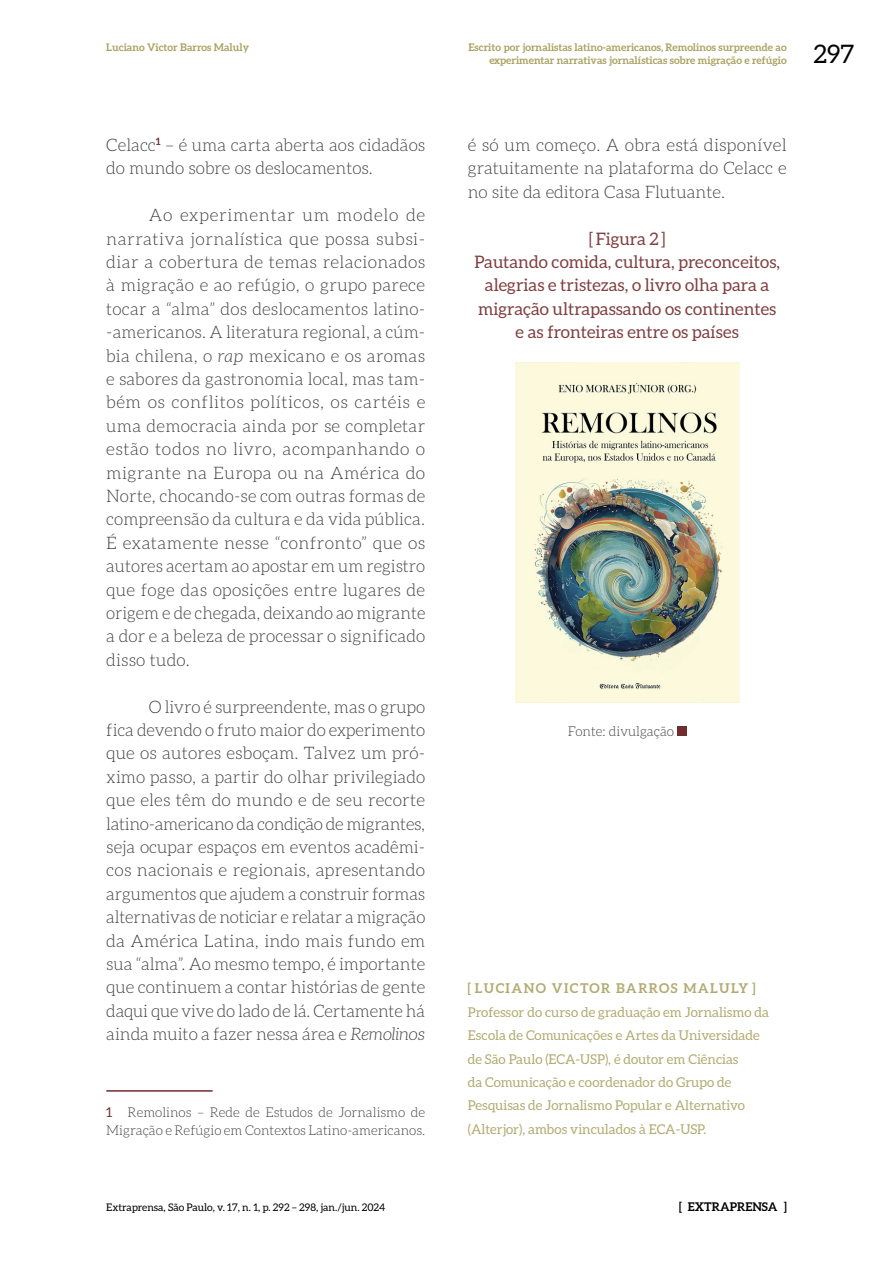
<style>
.page{position:relative;width:893px;height:1263px;background:#fff}
.page>*{position:absolute;margin:0;border:0;box-sizing:border-box;transform-origin:0 0}
.t1{font:25.5px "Aleo";color:#000}
.t2{font:300 17.25px/23.4px "Aleo";color:#414042;text-align:justify}
.t3{font:17.25px/23.4px "Aleo";color:#804142;text-align:center}
.t4{font:13.5px/23.4px "Aleo";color:#b3ab72}
.t5{font:300 13.5px/18px "Aleo";color:#414042}
.t6{font:700 13.5px "Aleo";letter-spacing:.1em;color:#b3ab72}
.t7{font:700 12px "Aleo";color:#000}
.t8{font:700 10.5px/12.6px "Aleo";color:#aaa262;text-align:right}
.t9{font:10.5px "Aleo";color:#000}
.s1{font-style:italic}
.s2{font-weight:400;color:#722c2d}
</style>
<div class="page">
<hr style="left:106px;top:1090px;width:107px;height:2px;background:#722c2d">
<img style="left:515px;top:362px;width:224px;height:340px">
<div style="left:677px;top:727px;width:9px;height:9px;background:#722c2d"></div>
<p class="t8" style="left:106px;top:41px;width:144px">Luciano Victor Barros Maluly</p>
<p class="t8" style="left:468px;top:41px;width:320px">Escrito por jornalistas latino-americanos, Remolinos surpreende ao experimentar narrativas jornalísticas sobre migração e refúgio</p>
<h1 class="t1" style="left:813px;top:40px;width:42px">297</h1>
<p class="t2" style="left:106px;top:133px;width:320px">Celacc<sup>1</sup> – é uma carta aberta aos cidadãos do mundo sobre os deslocamentos.</p>
<p class="t2" style="left:106px;top:203px;width:321px;text-indent:43px">Ao experimentar um modelo de narrativa jornalística que possa subsi&shy;diar a cobertura de temas relacionados à migração e ao refúgio, o grupo parece tocar a “alma” dos deslocamentos latino--americanos. A literatura regional, a cúm&shy;bia chilena, o <span class="s1">rap</span> mexicano e os aromas e sabores da gastronomia local, mas tam&shy;bém os conflitos políticos, os cartéis e uma democracia ainda por se completar estão todos no livro, acompanhando o migrante na Europa ou na América do Norte, chocando-se com outras formas de compreensão da cultura e da vida pública.<br>É exatamente nesse “confronto” que os autores acertam ao apostar em um registro que foge das oposições entre lugares de origem e de chegada, deixando ao migrante a dor e a beleza de processar o significado disso tudo.</p>
<p class="t2" style="left:106px;top:695px;width:321px;text-indent:43px">O livro é surpreendente, mas o grupo fica devendo o fruto maior do experimento que os autores esboçam. Talvez um pró&shy;ximo passo, a partir do olhar privilegiado que eles têm do mundo e de seu recorte latino-americano da condição de migrantes, seja ocupar espaços em eventos acadêmi&shy;cos nacionais e regionais, apresentando argumentos que ajudem a construir formas alternativas de noticiar e relatar a migração da América Latina, indo mais fundo em sua “alma”. Ao mesmo tempo, é importante que continuem a contar histórias de gente daqui que vive do lado de lá. Certamente há ainda muito a fazer nessa área e <span class="s1">Remolinos</span></p>
<p class="t5" style="left:106px;top:1103px;width:320px"><span class="s2">1</span> Remolinos – Rede de Estudos de Jornalismo de<br>Migração e Refúgio em Contextos Latino-americanos.</p>
<p class="t2" style="left:468px;top:133px;width:321px">é só um começo. A obra está disponível gratuitamente na plataforma do Celacc e no site da editora Casa Flutuante.</p>
<p class="t3" style="left:474px;top:227px;width:307px">[ Figura 2 ]<br>Pautando comida, cultura, preconceitos, alegrias e tristezas, o livro olha para a migração ultrapassando os continentes e as fronteiras entre os países</p>
<p class="t5" style="left:568px;top:722px;width:108px">Fonte: divulgação</p>
<p class="t6" style="left:468px;top:981px;width:289px">[ LUCIANO VICTOR BARROS MALULY ]</p>
<p class="t4" style="left:468px;top:1000px;width:303px">Professor do curso de graduação em Jornalismo da Escola de Comunicações e Artes da Universidade de São Paulo (ECA-USP), é doutor em Ciências<br>da Comunicação e coordenador do Grupo de Pesquisas de Jornalismo Popular e Alternativo (Alterjor), ambos vinculados à ECA-USP.</p>
<p class="t9" style="left:106px;top:1201px;width:280px">Extraprensa, São Paulo, v. 17, n. 1, p. 292 – 298, jan./jun. 2024</p>
<p class="t7" style="left:679px;top:1199px;width:109px">[ EXTRAPRENSA ]</p>
</div>
